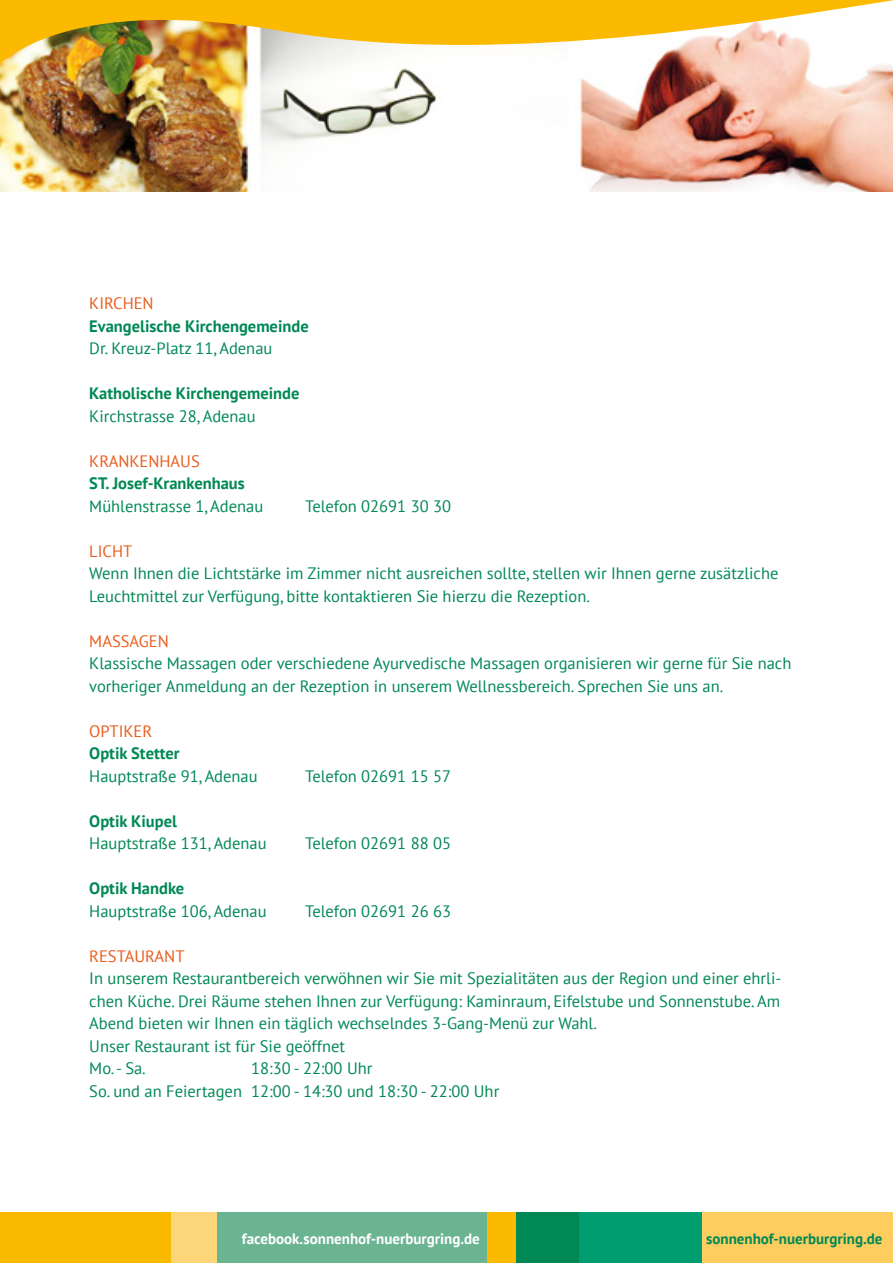
<style>
.page{position:relative;width:893px;height:1263px;background:#fff}
.page>*{position:absolute;margin:0;border:0;box-sizing:border-box;transform-origin:0 0}
.t1{font:16.5px/22.5px "PT Sans";color:#085}
.t2{font:700 16.5px "PT Sans";color:#085}
.t3{font:16.5px "PT Sans";color:#e85d1d}
.t4{font:700 15px "PT Sans";color:#fff}
.t5{font:700 15px "PT Sans";color:#085}
</style>
<div class="page">
<img style="left:0;top:77px;width:893px;height:114px">
<img style="left:0;top:0;width:893px;height:77px">
<div style="left:0;top:1212px;width:171px;height:51px;background:#fbba00"></div>
<div style="left:171px;top:1212px;width:46px;height:51px;background:#fdd679"></div>
<div style="left:217px;top:1212px;width:270px;height:51px;background:#6bb492"></div>
<div style="left:487px;top:1212px;width:29px;height:51px;background:#fbba00"></div>
<div style="left:516px;top:1212px;width:63px;height:51px;background:#085"></div>
<div style="left:579px;top:1212px;width:124px;height:51px;background:#009d71"></div>
<div style="left:702px;top:1212px;width:191px;height:51px;background:#fdce5f"></div>
<p class="t3" style="left:89px;top:293px;width:66px">KIRCHEN</p>
<p class="t2" style="left:89px;top:315px;width:221px">Evangelische Kirchengemeinde</p>
<p class="t1" style="left:89px;top:337px;width:185px">Dr. Kreuz-Platz 11, Adenau</p>
<p class="t2" style="left:89px;top:382px;width:212px">Katholische Kirchengemeinde</p>
<p class="t1" style="left:89px;top:404px;width:168px">Kirchstrasse 28, Adenau</p>
<p class="t3" style="left:89px;top:450px;width:112px">KRANKENHAUS</p>
<p class="t2" style="left:89px;top:472px;width:157px">ST. Josef-Krankenhaus</p>
<p class="t1" style="left:89px;top:494px;width:176px">Mühlenstrasse 1, Adenau</p>
<p class="t1" style="left:305px;top:494px;width:147px">Telefon 02691 30 30</p>
<p class="t3" style="left:89px;top:540px;width:44px">LICHT</p>
<p class="t1" style="left:89px;top:562px;width:691px">Wenn Ihnen die Lichtstärke im Zimmer nicht ausreichen sollte, stellen wir Ihnen gerne zusätzliche<br>Leuchtmittel zur Verfügung, bitte kontaktieren Sie hierzu die Rezeption.</p>
<p class="t3" style="left:89px;top:630px;width:81px">MASSAGEN</p>
<p class="t1" style="left:89px;top:652px;width:704px">Klassische Massagen oder verschiedene Ayurvedische Massagen organisieren wir gerne für Sie nach vorheriger Anmeldung an der Rezeption in unserem Wellnessbereich. Sprechen Sie uns an.</p>
<p class="t3" style="left:89px;top:720px;width:64px">OPTIKER</p>
<p class="t2" style="left:89px;top:742px;width:92px">Optik Stetter</p>
<p class="t1" style="left:89px;top:764px;width:170px">Hauptstraße 91, Adenau</p>
<p class="t1" style="left:305px;top:764px;width:147px">Telefon 02691 15 57</p>
<p class="t2" style="left:89px;top:810px;width:89px">Optik Kiupel</p>
<p class="t1" style="left:89px;top:832px;width:179px">Hauptstraße 131, Adenau</p>
<p class="t1" style="left:305px;top:832px;width:147px">Telefon 02691 88 05</p>
<p class="t2" style="left:89px;top:877px;width:97px">Optik Handke</p>
<p class="t1" style="left:89px;top:899px;width:179px">Hauptstraße 106, Adenau</p>
<p class="t1" style="left:305px;top:899px;width:147px">Telefon 02691 26 63</p>
<p class="t3" style="left:89px;top:945px;width:97px">RESTAURANT</p>
<p class="t1" style="left:89px;top:967px;width:694px">In unserem Restaurantbereich verwöhnen wir Sie mit Spezialitäten aus der Region und einer ehrli&shy;chen Küche. Drei Räume stehen Ihnen zur Verfügung: Kaminraum, Eifelstube und Sonnenstube. Am Abend bieten wir Ihnen ein täglich wechselndes 3-Gang-Menü zur Wahl.<br>Unser Restaurant ist für Sie geöffnet<br>Mo. - Sa.</p>
<p class="t1" style="left:89px;top:1057px;width:411px;text-indent:162px">18:30 - 22:00 Uhr<br>So. und an Feiertagen 12:00 - 14:30 und 18:30 - 22:00 Uhr</p>
<p class="t4" style="left:242px;top:1228px;width:239px">facebook.sonnenhof-nuerburgring.de</p>
<p class="t5" style="left:706px;top:1228px;width:178px">sonnenhof-nuerburgring.de</p>
</div>
